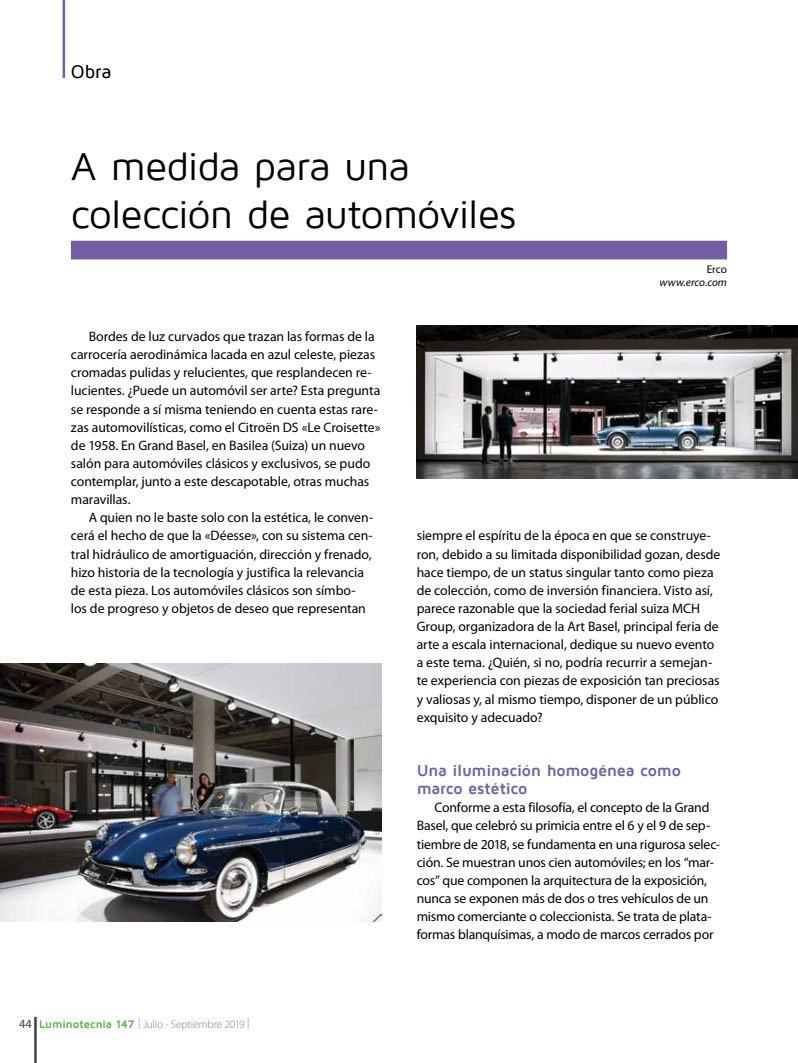
<style>
.page{position:relative;width:798px;height:1063px;background:#fff}
.page>*{position:absolute;margin:0;border:0;box-sizing:border-box;transform-origin:0 0}
.t1{font:40px/48px "Maven Pro";letter-spacing:-.02em;color:#000}
.t2{font:500 18.75px "Maven Pro";color:#000}
.t3{font:700 16.25px/18.1px "Maven Pro";letter-spacing:-.01em;color:#725fa3}
.t4{font:13.75px/18.1px "Myriad Pro";letter-spacing:-.005em;color:#000}
.t5{font:12.5px "Myriad Pro";color:#414042}
.t6{font:300 11.25px "Myriad Pro";letter-spacing:-.01em;color:#808285}
.t7{font:italic 11.25px "Myriad Pro";letter-spacing:.005em;color:#000}
.t8{font:11.25px "Myriad Pro";color:#000}
.s1{font-family:"Maven Pro";font-weight:700;color:#55b047}
</style>
<div class="page">
<hr style="left:34px;top:1017px;width:3px;height:46px;background:#414042">
<hr style="left:63px;top:0;width:2px;height:78px;background:#725fa3">
<div style="left:71px;top:241px;width:655px;height:18px;background:#725fa3"></div>
<img style="left:0;top:664px;width:381px;height:257px">
<img style="left:416px;top:326px;width:381px;height:153px">
<h2 class="t2" style="left:71px;top:62px;width:42px">Obra</h2>
<h1 class="t1" style="left:71px;top:143px;width:446px">A medida para una colección de automóviles</h1>
<p class="t8" style="left:706px;top:263px;width:22px">Erco</p>
<p class="t7" style="left:659px;top:276px;width:69px">www.erco.com</p>
<p class="t4" style="left:71px;top:328px;width:311px;text-indent:18px">Bordes de luz curvados que trazan las formas de la carrocería aerodinámica lacada en azul celeste, piezas cromadas pulidas y relucientes, que resplandecen re&shy;lucientes. ¿Puede un automóvil ser arte? Esta pregunta se responde a sí misma teniendo en cuenta estas rare&shy;zas automovilísticas, como el Citroën DS «Le Croisette» de 1958. En Grand Basel, en Basilea (Suiza) un nuevo salón para automóviles clásicos y exclusivos, se pudo contemplar, junto a este descapotable, otras muchas maravillas.</p>
<p class="t4" style="left:71px;top:509px;width:304px;text-indent:18px">A quien no le baste solo con la estética, le conven&shy;cerá el hecho de que la «Déesse», con su sistema cen&shy;tral hidráulico de amortiguación, dirección y frenado, hizo historia de la tecnología y justifica la relevancia de esta pieza. Los automóviles clásicos son símbo&shy;los de progreso y objetos de deseo que representan</p>
<p class="t5" style="left:19px;top:1017px;width:14px">44</p>
<p class="t6" style="left:247px;top:1016px;width:4px">|</p>
<p class="t6" style="left:39px;top:1018px;width:207px"><span class="s1">Luminotecnia 147</span> | Julio - Septiembre 2019</p>
<p class="t4" style="left:416px;top:527px;width:305px">siempre el espíritu de la época en que se construye&shy;ron, debido a su limitada disponibilidad gozan, desde hace tiempo, de un status singular tanto como pieza de colección, como de inversión financiera. Visto así, parece razonable que la sociedad ferial suiza MCH Group, organizadora de la Art Basel, principal feria de arte a escala internacional, dedique su nuevo evento a este tema. ¿Quién, si no, podría recurrir a semejan&shy;te experiencia con piezas de exposición tan preciosas y valiosas y, al mismo tiempo, disponer de un público exquisito y adecuado?</p>
<p class="t3" style="left:416px;top:762px;width:265px">Una iluminación homogénea como marco estético</p>
<p class="t4" style="left:416px;top:799px;width:304px;text-indent:18px">Conforme a esta filosofía, el concepto de la Grand Basel, que celebró su primicia entre el 6 y el 9 de sep&shy;tiembre de 2018, se fundamenta en una rigurosa selec&shy;ción. Se muestran unos cien automóviles; en los “mar&shy;cos” que componen la arquitectura de la exposición, nunca se exponen más de dos o tres vehículos de un mismo comerciante o coleccionista. Se trata de plata&shy;formas blanquísimas, a modo de marcos cerrados por</p>
</div>
